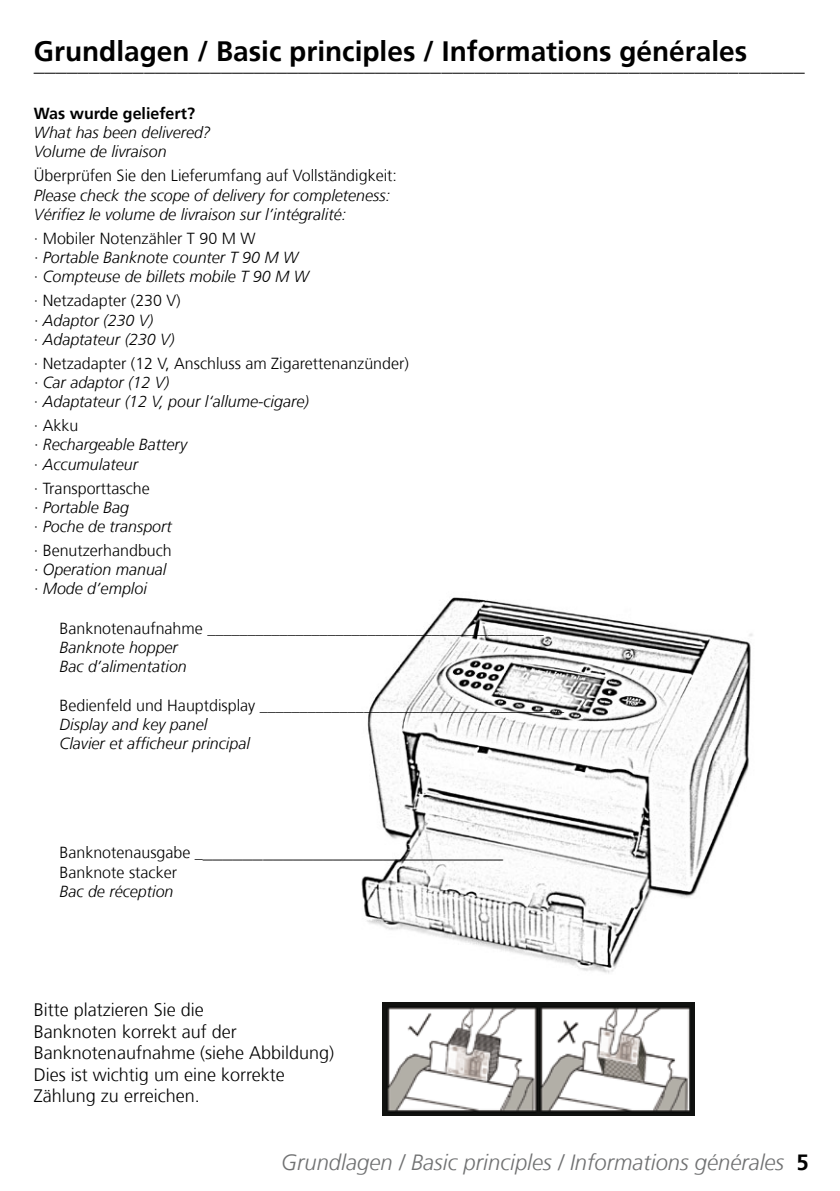
<style>
.page{position:relative;width:840px;height:1191px;background:#fff}
.page>*{position:absolute;margin:0;border:0;box-sizing:border-box;transform-origin:0 0}
.t1{font:700 28px "Frutiger";color:#000}
.t2{font:300 22px "Frutiger";color:#000}
.t3{font:italic 300 22px "Frutiger";color:#707172}
.t4{font:300 20px "Frutiger";color:#000}
.t5{font:300 18px/21.6px "Frutiger";color:#000}
.t6{font:italic 300 16px/19.2px "Frutiger";color:#000}
.t7{font:300 16px "Frutiger";color:#000}
.t8{font:700 16px "Frutiger";color:#000}
.s1{font-style:normal}
.s2{font-size:16px}
.s3{font-weight:700;font-style:normal;color:#000}
</style>
<div class="page">
<img style="left:361px;top:597px;width:392px;height:416px">
<img style="left:382px;top:1002px;width:312px;height:113px">
<h1 class="t1" style="left:34px;top:34px;width:714px">Grundlagen / Basic principles / Informations générales</h1>
<h2 class="t2" style="left:34px;top:51px;width:772px">______________________________________________________________________</h2>
<p class="t8" style="left:34px;top:104px;width:162px">Was wurde geliefert?</p>
<p class="t6" style="left:34px;top:123px;width:178px">What has been delivered?<br>Volume de livraison</p>
<p class="t7" style="left:34px;top:167px;width:364px">Überprüfen Sie den Lieferumfang auf Vollständigkeit:</p>
<p class="t6" style="left:34px;top:186px;width:357px">Please check the scope of delivery for completeness:<br>Vérifiez le volume de livraison sur l’intégralité:</p>
<p class="t7" style="left:34px;top:229px;width:223px">· Mobiler Notenzähler T 90 M W</p>
<p class="t6" style="left:34px;top:248px;width:276px">· Portable Banknote counter T 90 M W<br><span class="s1">·</span> Compteuse de billets mobile T 90 M W</p>
<p class="t7" style="left:34px;top:292px;width:148px">· Netzadapter (230 V)</p>
<p class="t6" style="left:34px;top:310px;width:142px">· Adaptor (230 V)<br><span class="s1">·</span> Adaptateur (230 V)</p>
<p class="t7" style="left:34px;top:354px;width:376px">· Netzadapter (12 V, Anschluss am Zigarettenanzünder)</p>
<p class="t6" style="left:34px;top:373px;width:276px">· Car adaptor (12 V)<br><span class="s1">·</span> Adaptateur (12 V, pour l‘allume-cigare)</p>
<p class="t7" style="left:34px;top:416px;width:46px">· Akku</p>
<p class="t6" style="left:34px;top:435px;width:155px">· Rechargeable Battery <span class="s1">·</span> Accumulateur</p>
<p class="t7" style="left:34px;top:479px;width:117px">· Transporttasche</p>
<p class="t6" style="left:34px;top:498px;width:139px">· Portable Bag<br><span class="s1">·</span> Poche de transport</p>
<p class="t7" style="left:34px;top:541px;width:139px">· Benutzerhandbuch</p>
<p class="t6" style="left:34px;top:560px;width:134px">· Operation manual · Mode d’emploi</p>
<p class="t7" style="left:60px;top:619px;width:485px">Banknotenaufnahme __________________________________________</p>
<p class="t6" style="left:60px;top:638px;width:129px">Banknote hopper<br>Bac d’alimentation</p>
<p class="t7" style="left:60px;top:696px;width:506px">Bedienfeld und Hauptdisplay ______________________________________</p>
<p class="t6" style="left:60px;top:715px;width:192px">Display and key panel<br>Clavier et afficheur principal</p>
<p class="t4" style="left:60px;top:840px;width:445px"><span class="s2">Banknotenausgabe _</span>______________________________</p>
<p class="t7" style="left:60px;top:863px;width:119px">Banknote stacker</p>
<p class="t6" style="left:60px;top:882px;width:115px">Bac de réception</p>
<p class="t5" style="left:34px;top:999px;width:302px">Bitte platzieren Sie die<br>Banknoten korrekt auf der<br>Banknotenaufnahme (siehe Abbildung)<br>Dies ist wichtig um eine korrekte<br>Zählung zu erreichen.</p>
<h2 class="t3" style="left:281px;top:1149px;width:528px">Grundlagen / Basic principles / Informations générales <span class="s3">5</span></h2>
</div>
